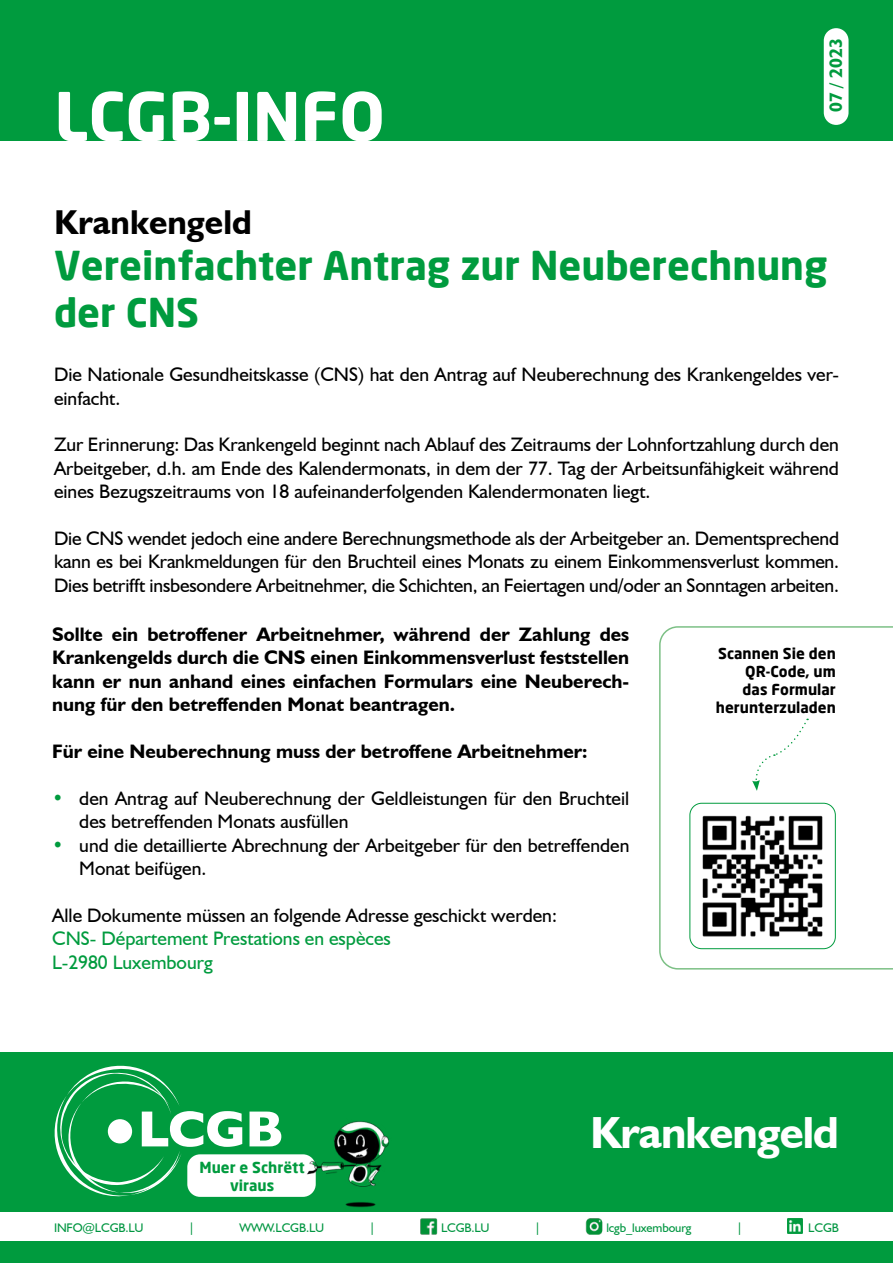
<style>
.page{position:relative;width:893px;height:1263px;background:#fff}
.page>*{position:absolute;margin:0;border:0;box-sizing:border-box;transform-origin:0 0}
.t1{font:700 66px "Neo Sans";color:#fff}
.t2{font:700 45px "Humanist 521 BT";letter-spacing:-.02em;color:#fff}
.t3{font:700 39px/46.8px "Neo Sans";color:#009b3e}
.t4{font:700 34.5px "Humanist 521 BT";color:#000}
.t5{font:19.5px/23.4px "Humanist 521 BT";color:#000}
.t6{font:700 19.5px/23.4px "Humanist 521 BT";color:#000;text-align:justify}
.t7{font:19.5px/23.4px "Humanist 521 BT";color:#009b3e}
.t8{font:700 18px "Humanist 521 BT";color:#009b3e}
.t9{font:700 15px/18px "Neo Sans";color:#000;text-align:right}
.t10{font:700 15px/18px "Neo Sans";color:#009b3e;text-align:center}
.t11{font:12.45px "Humanist 521 BT";letter-spacing:-.01em;color:#009641}
.s1{color:#009b3e}
</style>
<div class="page">
<div style="left:0;top:1052px;width:893px;height:211px;background:#009b3e"></div>
<div style="left:0;top:0;width:893px;height:140px;background:#009b3e"></div>
<div style="left:824px;top:28px;width:24px;height:97px;background:#fff;border-radius:12px"></div>
<svg style="left:54px;top:1065px;width:188px;height:132px"></svg>
<svg style="left:250px;top:1111px;width:31px;height:35px"></svg>
<div style="left:187px;top:1154px;width:129px;height:43px;background:#fff;border-radius:13px"></div>
<img style="left:302px;top:1121px;width:87px;height:87px">
<svg style="left:659px;top:626px;width:234px;height:343px"></svg>
<svg style="left:752px;top:719px;width:56px;height:72px"></svg>
<div style="left:0;top:1212px;width:893px;height:29px;background:#fff"></div>
<img style="left:420px;top:1218px;width:18px;height:17px">
<img style="left:586px;top:1218px;width:17px;height:17px">
<img style="left:788px;top:1219px;width:15px;height:15px">
<h1 class="t1" style="left:54px;top:74px;width:332px">LCGB-INFO</h1>
<p class="t8" style="left:825px;top:112px;width:75px;rotate:-90deg">07 / 2023</p>
<h3 class="t4" style="left:54px;top:200px;width:199px">Krankengeld</h3>
<h3 class="t3" style="left:54px;top:241px;width:775px">Vereinfachter Antrag zur Neuberechnung der CNS</h3>
<p class="t5" style="left:54px;top:362px;width:786px">Die Nationale Gesundheitskasse (CNS) hat den Antrag auf Neuberechnung des Krankengeldes ver&shy;einfacht.</p>
<p class="t5" style="left:54px;top:433px;width:786px;text-align:justify">Zur Erinnerung: Das Krankengeld beginnt nach Ablauf des Zeitraums der Lohnfortzahlung durch den Arbeitgeber, d.h. am Ende des Kalendermonats, in dem der 77. Tag der Arbeitsunfähigkeit während eines Bezugszeitraums von 18 aufeinanderfolgenden Kalendermonaten liegt.</p>
<p class="t5" style="left:54px;top:526px;width:787px;text-align:justify">Die CNS wendet jedoch eine andere Berechnungsmethode als der Arbeitgeber an. Dementsprechend kann es bei Krankmeldungen für den Bruchteil eines Monats zu einem Einkommensverlust kommen.<br>Dies betrifft insbesondere Arbeitnehmer, die Schichten, an Feiertagen und/oder an Sonntagen arbeiten.</p>
<p class="t6" style="left:52px;top:622px;width:579px">Sollte ein betroffener Arbeitnehmer, während der Zahlung des Krankengelds durch die CNS einen Einkommensverlust feststellen kann er nun anhand eines einfachen Formulars eine Neuberech&shy;nung für den betreffenden Monat beantragen.</p>
<p class="t6" style="left:52px;top:739px;width:537px">Für eine Neuberechnung muss der betroffene Arbeitnehmer:</p>
<p class="t5" style="left:79px;top:786px;width:552px;text-indent:-27px"><span class="s1">•</span> den Antrag auf Neuberechnung der Geldleistungen für den Bruchteil des betreffenden Monats ausfüllen</p>
<p class="t5" style="left:79px;top:833px;width:552px;text-indent:-27px"><span class="s1">•</span> und die detaillierte Abrechnung der Arbeitgeber für den betreffenden<br>Monat beifügen.</p>
<p class="t5" style="left:52px;top:903px;width:506px">Alle Dokumente müssen an folgende Adresse geschickt werden:</p>
<p class="t7" style="left:52px;top:926px;width:340px">CNS- Département Prestations en espèces<br>L-2980 Luxembourg</p>
<p class="t9" style="left:716px;top:644px;width:121px">Scannen Sie den<br>QR-Code, um<br>das Formular herunterzuladen</p>
<p class="t10" style="left:199px;top:1157px;width:107px">Muer e Schrëtt viraus</p>
<h2 class="t2" style="left:590px;top:1104px;width:250px">Krankengeld</h2>
<p class="t11" style="left:54px;top:1220px;width:91px">INFO@LCGB.LU</p>
<p class="t11" style="left:188px;top:1220px;width:8px">|</p>
<p class="t11" style="left:240px;top:1220px;width:86px">WWW.LCGB.LU</p>
<p class="t11" style="left:369px;top:1220px;width:8px">|</p>
<p class="t11" style="left:441px;top:1220px;width:50px">LCGB.LU</p>
<p class="t11" style="left:534px;top:1220px;width:8px">|</p>
<p class="t11" style="left:606px;top:1220px;width:87px">lcgb_luxembourg</p>
<p class="t11" style="left:736px;top:1220px;width:8px">|</p>
<p class="t11" style="left:808px;top:1220px;width:32px">LCGB</p>
</div>
